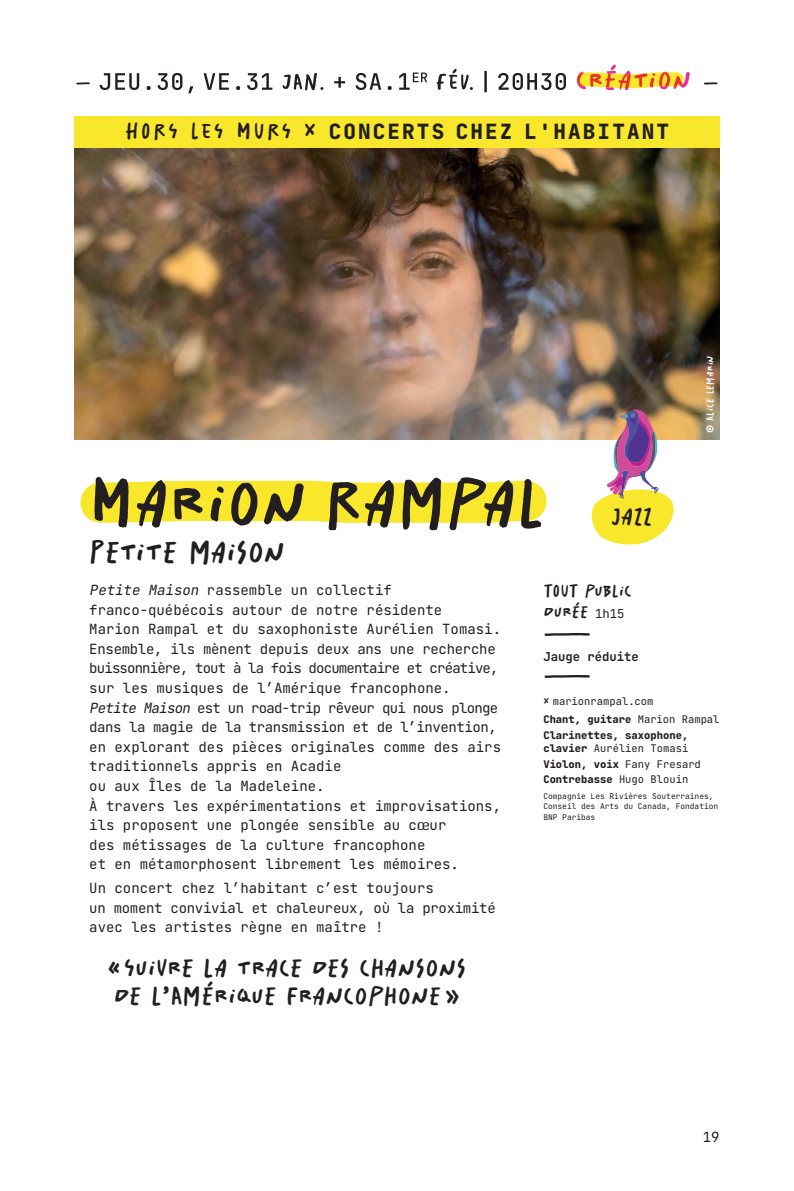
<style>
.page{position:relative;width:794px;height:1191px;background:#fff}
.page>*{position:absolute;margin:0;border:0;box-sizing:border-box;transform-origin:0 0}
.t1{font:68.25px "Salted";color:#231f20}
.t2{font:31.5px "Salted";letter-spacing:-.005em;color:#231f20}
.t3{font:26.25px/28px "Salted";color:#231f20}
.t4{font:24.5px "Salted";color:#231f20}
.t5{font:21px "Jet Brains Mono";letter-spacing:.1em;color:#231f20}
.t6{font:17.5px/21.5px "Salted";color:#231f20}
.t7{font:14px/19.6px "Jet Brains Mono";color:#231f20}
.t8{font:12.25px "Jet Brains Mono";color:#231f20}
.t9{font:10.5px/18px "Jet Brains Mono";color:#231f20}
.t10{font:10.5px "Salted";letter-spacing:.02em;color:#fff}
.t11{font:7.88px/10.5px "Jet Brains Mono";color:#231f20}
.s1{font-family:"Salted";font-size:22.75px}
.s2{font-style:italic}
.s3{font-family:"Jet Brains Mono";font-size:12.25px}
.s4{font-family:"Salted"}
</style>
<div class="page">
<img style="left:74px;top:147px;width:645px;height:293px">
<svg style="left:704px;top:82px;width:13px;height:2px"></svg>
<svg style="left:577px;top:65px;width:113px;height:25px"></svg>
<svg style="left:76px;top:69px;width:490px;height:24px"></svg>
<div style="left:74px;top:116px;width:645px;height:31px;background:#f8e72a"></div>
<svg style="left:80px;top:480px;width:467px;height:43px"></svg>
<img style="left:591px;top:409px;width:83px;height:135px">
<h3 class="t5" style="left:125px;top:117px;width:545px"><span class="s1">HORS LES MURS ×</span> CONCERTS CHEZ L'HABITANT</h3>
<h1 class="t1" style="left:89px;top:458px;width:457px">MARION RAMPAL</h1>
<h2 class="t2" style="left:89px;top:532px;width:198px">PETITE MAISON</h2>
<h3 class="t4" style="left:611px;top:500px;width:43px">JAZZ</h3>
<p class="t10" style="left:703px;top:433px;width:79px;rotate:-90deg">© ALICE LEMARIN</p>
<p class="t7" style="left:89px;top:580px;width:413px"><span class="s2">Petite Maison</span> rassemble un collectif franco-québécois autour de notre résidente<br>Marion Rampal et du saxophoniste Aurélien Tomasi.<br>Ensemble, ils mènent depuis deux ans une recherche buissonnière, tout à la fois documentaire et créative, sur les musiques de l’Amérique francophone.<br><span class="s2">Petite Maison</span> est un road-trip rêveur qui nous plonge dans la magie de la transmission et de l’invention, en explorant des pièces originales comme des airs traditionnels appris en Acadie<br>ou aux Îles de la Madeleine.<br>À travers les expérimentations et improvisations, ils proposent une plongée sensible au cœur<br>des métissages de la culture francophone<br>et en métamorphosent librement les mémoires.</p>
<p class="t7" style="left:89px;top:878px;width:408px">Un concert chez l’habitant c’est toujours<br>un moment convivial et chaleureux, où la proximité avec les artistes règne en maître !</p>
<h3 class="t3" style="left:107px;top:953px;width:360px">« SUIVRE LA TRACE DES CHANSONS<br>DE L’AMÉRIQUE FRANCOPHONE »</h3>
<p class="t6" style="left:543px;top:580px;width:90px">TOUT PUBLIC<br>DURÉE <span class="s3">1h15</span></p>
<p class="t8" style="left:543px;top:648px;width:97px">Jauge réduite</p>
<p class="t9" style="left:543px;top:692px;width:178px"><span class="s4">×</span> marionrampal.com<br>Chant, guitare Marion Rampal</p>
<p class="t9" style="left:543px;top:728px;width:146px;line-height:13.1px">Clarinettes, saxophone, clavier Aurélien Tomasi</p>
<p class="t9" style="left:543px;top:756px;width:159px;line-height:15.6px">Violon, voix Fany Fresard<br>Contrebasse Hugo Blouin</p>
<p class="t11" style="left:543px;top:790px;width:176px">Compagnie Les Rivières Souterraines,<br>Conseil des Arts du Canada, Fondation<br>BNP Paribas</p>
<p class="t7" style="left:702px;top:1127px;width:18px">19</p>
</div>
